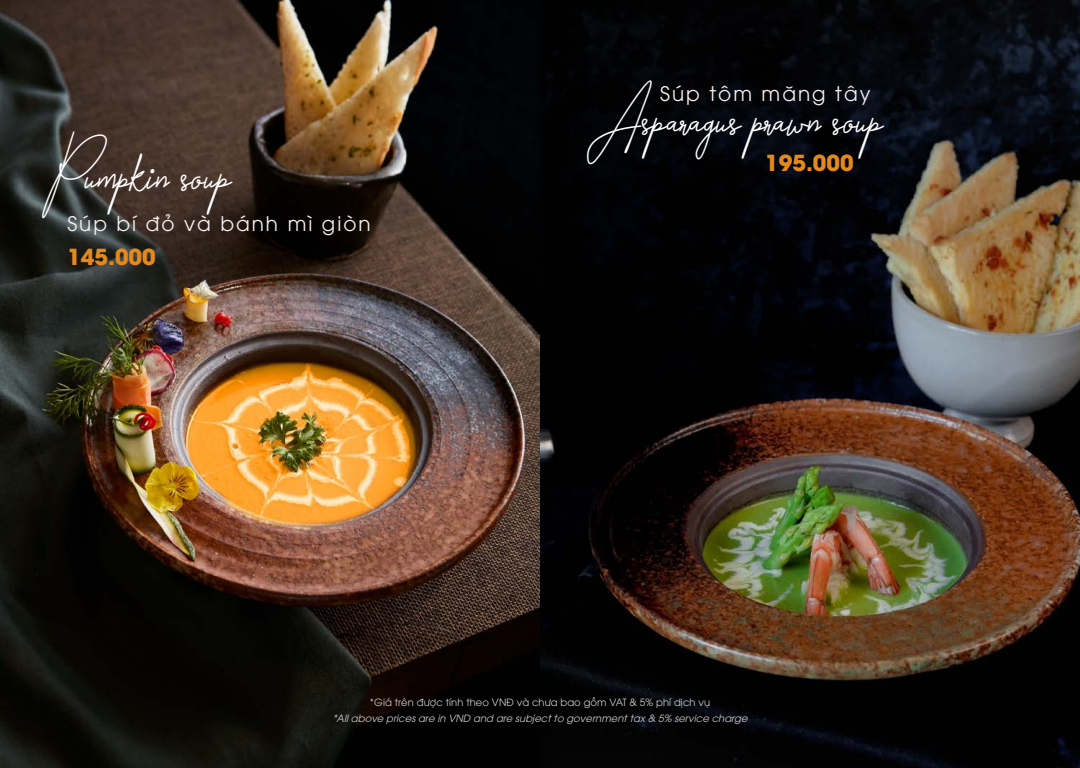
<style>
.page{position:relative;width:1080px;height:768px;background:#fff}
.page>*{position:absolute;margin:0;border:0;box-sizing:border-box;transform-origin:0 0}
.t1{font:40px "Amartans Signature";color:#fff}
.t2{font:700 22px "UTM Avo";color:#e5891b}
.t3{font:20px "UTM Avo";letter-spacing:.1em;color:#f7efee}
.t4{font:italic 10px "UTM Avo";letter-spacing:.005em;color:#fff}
.t5{font:10px "UTM Avo";letter-spacing:.005em;color:#fff}
</style>
<div class="page">
<img style="left:0;top:0;width:1080px;height:768px">
<h1 class="t1" style="left:42px;top:151px;width:190px">Pumpkin soup</h1>
<h2 class="t2" style="left:67px;top:238px;width:90px">145.000</h2>
<h3 class="t3" style="left:67px;top:208px;width:305px">Súp bí đỏ và bánh mì giòn</h3>
<h1 class="t1" style="left:587px;top:95px;width:297px">Asparagus prawn soup</h1>
<h3 class="t3" style="left:660px;top:78px;width:212px">Súp tôm măng tây</h3>
<h2 class="t2" style="left:765px;top:144px;width:90px">195.000</h2>
<p class="t5" style="left:370px;top:695px;width:342px">*Giá trên được tính theo VNĐ và chưa bao gồm VAT &amp; 5% phí dịch vụ</p>
<p class="t4" style="left:332px;top:710px;width:417px">*All above prices are in VND and are subject to government tax &amp; 5% service charge</p>
</div>
